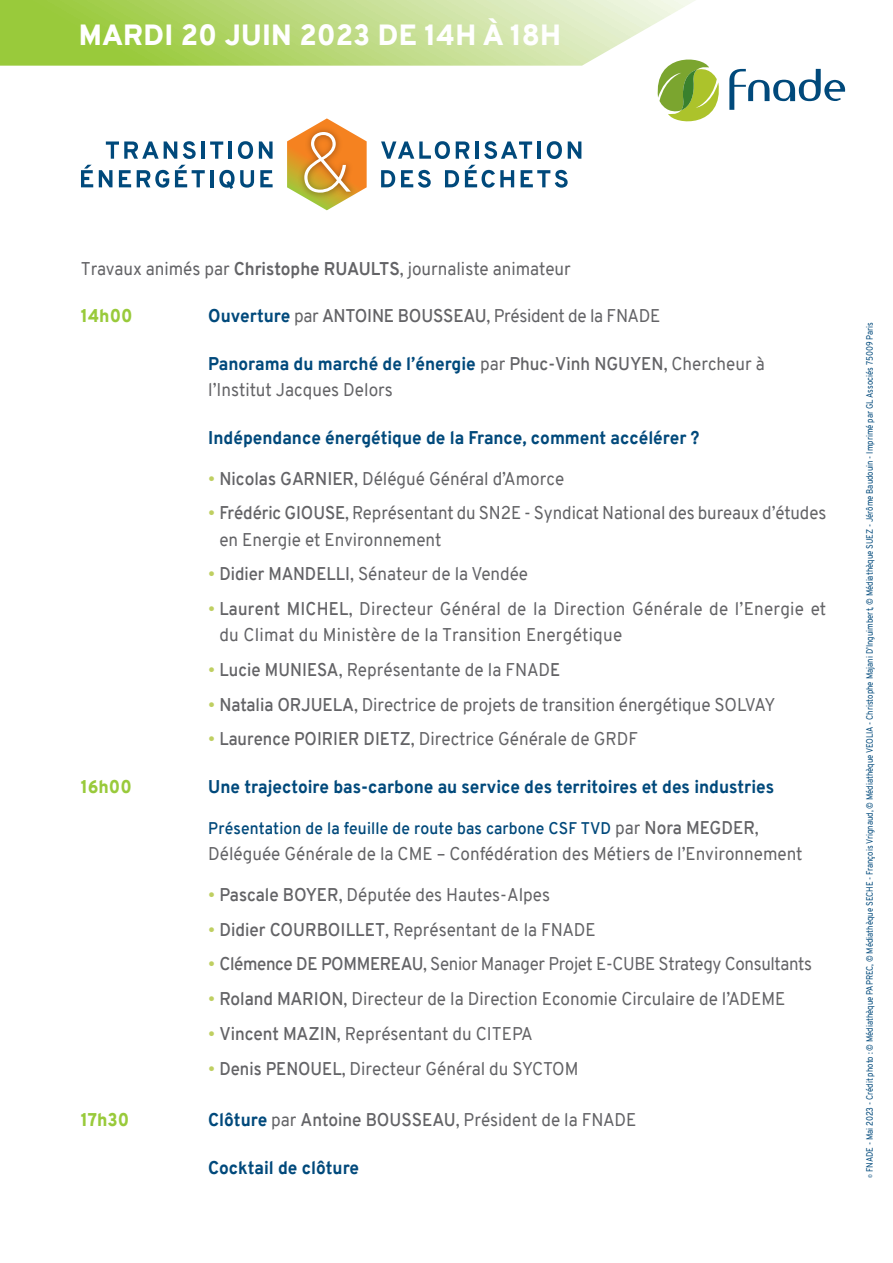
<style>
.page{position:relative;width:893px;height:1263px;background:#fff}
.page>*{position:absolute;margin:0;border:0;box-sizing:border-box;transform-origin:0 0}
.t1{font:900 28.5px "Overpass";letter-spacing:.005em;color:#fff}
.t2{font:18px/26.2px "Overpass";color:#636366;scale:.95 1}
.t3{font:800 18px "Overpass";color:#00497b;scale:.95 1}
.t4{font:18px/26.2px "Overpass";color:#636366;scale:.94 1}
.t5{font:18px "Overpass";letter-spacing:-.02em;color:#636366;scale:.94 1}
.t6{font:18px "Overpass";letter-spacing:-.02em;color:#636366;scale:.95 1}
.t7{font:900 18px "Overpass";color:#99ca3b;scale:.95 1}
.t8{font:600 16.5px "Overpass";letter-spacing:.01em;color:#00497b;scale:.95 1}
.t9{font:9px "Overpass";color:#00497b;scale:.87 1}
.s1{font-weight:700}
.s2{font-weight:800;color:#00497b}
.s3{font-weight:600}
.s4{color:#bfcf61}
.s5{font-weight:400;font-size:18px;color:#636366}
.s6{font-size:18px;color:#636366}
.s7{font-size:5.25px}
</style>
<div class="page">
<svg style="left:0;top:0;width:695px;height:66px;background:#c0dc87"></svg>
<svg style="left:653px;top:52px;width:192px;height:70px"></svg>
<svg style="left:287px;top:118px;width:80px;height:93px"></svg>
<svg style="left:106px;top:141px;width:71px;height:18px"></svg>
<svg style="left:183px;top:141px;width:13px;height:18px"></svg>
<hr style="left:201px;top:141px;width:4px;height:18px;background:#00497b">
<svg style="left:210px;top:141px;width:13px;height:18px"></svg>
<hr style="left:229px;top:141px;width:3px;height:18px;background:#00497b">
<svg style="left:238px;top:141px;width:15px;height:18px"></svg>
<svg style="left:259px;top:141px;width:14px;height:18px"></svg>
<svg style="left:81px;top:165px;width:12px;height:22px"></svg>
<svg style="left:99px;top:170px;width:13px;height:17px"></svg>
<svg style="left:119px;top:170px;width:12px;height:17px"></svg>
<svg style="left:137px;top:170px;width:32px;height:18px"></svg>
<svg style="left:175px;top:165px;width:30px;height:22px"></svg>
<hr style="left:210px;top:170px;width:3px;height:17px;background:#00497b">
<svg style="left:219px;top:170px;width:35px;height:19px"></svg>
<svg style="left:260px;top:170px;width:13px;height:17px"></svg>
<svg style="left:381px;top:141px;width:69px;height:18px"></svg>
<svg style="left:456px;top:141px;width:13px;height:18px"></svg>
<hr style="left:475px;top:141px;width:4px;height:18px;background:#00497b">
<svg style="left:484px;top:141px;width:48px;height:18px"></svg>
<hr style="left:538px;top:141px;width:3px;height:18px;background:#00497b">
<svg style="left:547px;top:141px;width:15px;height:18px"></svg>
<svg style="left:568px;top:141px;width:13px;height:18px"></svg>
<svg style="left:381px;top:170px;width:14px;height:17px"></svg>
<svg style="left:401px;top:170px;width:30px;height:18px"></svg>
<svg style="left:445px;top:170px;width:14px;height:17px"></svg>
<svg style="left:465px;top:165px;width:49px;height:23px"></svg>
<svg style="left:521px;top:170px;width:47px;height:18px"></svg>
<p class="t1" style="left:79px;top:14px;width:484px">MARDI 20 JUIN 2023 DE 14H À 18H</p>
<p class="t2" style="left:81px;top:256px;width:517px">Travaux animés par <span class="s1">Christophe RUAULTS</span>, journaliste animateur</p>
<p class="t7" style="left:81px;top:303px;width:56px">14h00</p>
<p class="t6" style="left:208px;top:303px;width:477px"><span class="s2">Ouverture</span> par <span class="s3">ANTOINE BOUSSEAU</span>, Président de la FNADE</p>
<p class="t2" style="left:208px;top:351px;width:587px"><span class="s2">Panorama du marché de l’énergie</span> par <span class="s3">Phuc-Vinh NGUYEN</span>, Chercheur à l’Institut Jacques Delors</p>
<p class="t3" style="left:208px;top:424px;width:518px">Indépendance énergétique de la France, comment accélérer ?</p>
<p class="t2" style="left:208px;top:465px;width:376px"><span class="s4">•</span> <span class="s3">Nicolas GARNIER</span>, Délégué Général d’Amorce</p>
<p class="t4" style="left:219px;top:500px;width:647px;text-indent:-11px"><span class="s4">•</span> <span class="s3">Frédéric GIOUSE</span>, Représentant du SN2E - Syndicat National des bureaux d’études en Energie et Environnement</p>
<p class="t2" style="left:208px;top:561px;width:338px"><span class="s4">•</span> <span class="s3">Didier MANDELLI</span>, Sénateur de la Vendée</p>
<p class="t2" style="left:219px;top:596px;width:640px;text-indent:-11px"><span class="s4">•</span> <span class="s3">Laurent MICHEL</span>, Directeur Général de la Direction Générale de l’Energie et du Climat du Ministère de la Transition Energétique</p>
<p class="t2" style="left:208px;top:656px;width:372px"><span class="s4">•</span> <span class="s3">Lucie MUNIESA</span>, Représentante de la FNAD<span class="s3">E</span></p>
<p class="t2" style="left:208px;top:691px;width:598px"><span class="s4">•</span> <span class="s3">Natalia ORJUELA</span>, Directrice de projets de transition énergétique SOLVAY</p>
<p class="t2" style="left:208px;top:726px;width:454px"><span class="s4">•</span> <span class="s3">Laurence POIRIER DIETZ</span>, Directrice Générale de GRDF</p>
<p class="t7" style="left:81px;top:773px;width:55px">16h00</p>
<p class="t3" style="left:208px;top:773px;width:597px">Une trajectoire bas-carbone au service des territoires et des industries</p>
<p class="t8" style="left:208px;top:816px;width:581px">Présentation de la feuille de route bas carbone CSF TVD <span class="s5">par</span> <span class="s6">Nora MEGDER</span><span class="s5">,</span></p>
<p class="t2" style="left:208px;top:841px;width:627px">Déléguée Générale de la CME – Confédération des Métiers de l’Environnement</p>
<p class="t2" style="left:208px;top:882px;width:361px"><span class="s4">•</span> <span class="s3">Pascale BOYER</span>, Députée des Hautes-Alpes</p>
<p class="t2" style="left:208px;top:916px;width:409px"><span class="s4">•</span> <span class="s3">Didier COURBOILLET</span>, Représentant de la FNADE</p>
<p class="t5" style="left:208px;top:951px;width:644px"><span class="s4">•</span> <span class="s3">Clémence DE POMMEREAU</span>, Senior Manager Projet E-CUBE Strategy Consultants</p>
<p class="t2" style="left:208px;top:986px;width:609px"><span class="s4">•</span> <span class="s3">Roland MARION</span>, Directeur de la Direction Economie Circulaire de l’ADEME</p>
<p class="t2" style="left:208px;top:1020px;width:343px"><span class="s4">•</span> <span class="s3">Vincent MAZIN</span>, Représentant du CITEPA</p>
<p class="t2" style="left:208px;top:1055px;width:391px"><span class="s4">•</span> <span class="s3">Denis PENOUEL</span>, Directeur Général du SYCTOM</p>
<p class="t7" style="left:81px;top:1107px;width:52px">17h30</p>
<p class="t2" style="left:208px;top:1107px;width:452px"><span class="s2">Clôture</span> par <span class="s3">Antoine BOUSSEAU</span>, Président de la FNADE</p>
<p class="t3" style="left:208px;top:1154px;width:160px">Cocktail de clôture</p>
<p class="t9" style="left:863px;top:1178px;width:985px;rotate:-90deg"><span class="s7">©</span> FNADE - Mai 2023 - Crédit photo : © Médiathèque PAPREC, © Médiathèque SECHE - François Vrignaud, © Médiathèque VEOLIA - Christophe Majani D’Inguimbert, © Médiathèque SUEZ - Jérôme Baudouin - Imprimé par GL Associés 75009 Paris</p>
</div>
